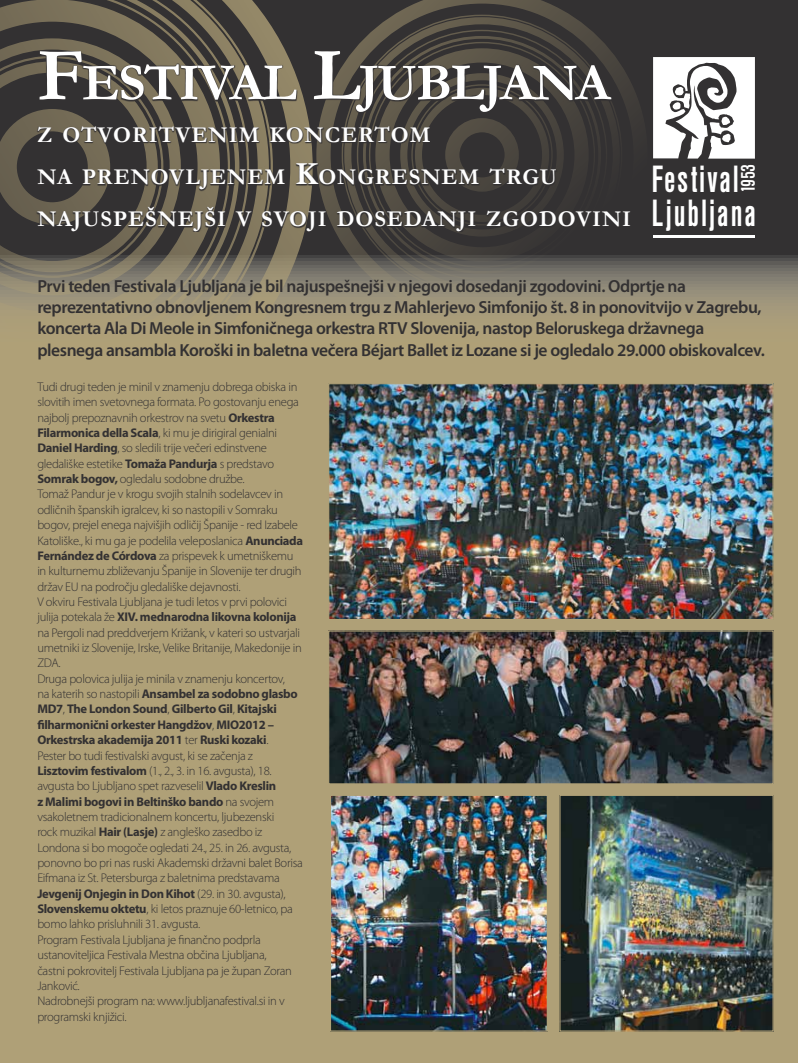
<style>
.page{position:relative;width:798px;height:1063px;background:#fff}
.page>*{position:absolute;margin:0;border:0;box-sizing:border-box;transform-origin:0 0}
.t1{font:700 52.88px "Garamond";letter-spacing:-.03em;color:#fff}
.t2{font:700 condensed 39.5px/33.9px "Nimbus San DEE";letter-spacing:.055em;color:#fff;scale:.87 1}
.t3{font:700 22.75px/42.2px "Garamond";letter-spacing:.045em;color:#fff}
.t4{font:700 condensed 20.5px "Nimbus San DEE";color:#fff;scale:.95 1}
.t5{font:600 17.5px/21.4px "Myriad Pro";letter-spacing:-.025em;color:#333132}
.t6{font:300 12.62px/15.4px "Myriad Pro";letter-spacing:-.025em;color:#333132}
.s1{font-size:75.62px}
.s2{font-size:32.38px}
.s3{font-weight:700}
</style>
<div class="page">
<div style="left:0;top:0;width:797px;height:364px;background:#333132"></div>
<div style="left:0;top:251px;width:797px;height:812px;background:#afa077"></div>
<svg style="left:273px;top:29px;width:39px;height:281px"></svg>
<svg style="left:249px;top:0;width:24px;height:310px"></svg>
<svg style="left:239px;top:0;width:10px;height:310px"></svg>
<svg style="left:220px;top:0;width:19px;height:310px"></svg>
<svg style="left:0;top:0;width:220px;height:310px"></svg>
<svg style="left:0;top:38px;width:181px;height:257px"></svg>
<svg style="left:0;top:61px;width:158px;height:211px"></svg>
<svg style="left:316px;top:0;width:331px;height:310px"></svg>
<div style="left:375px;top:48px;width:213px;height:213px;border:14px solid #afa077;border-radius:50%"></div>
<div style="left:36px;top:50px;width:594px;height:182px;background:#333132;opacity:.95"></div>
<img style="left:330px;top:385px;width:441px;height:233px">
<div style="left:328px;top:383px;width:445px;height:237px;border:1px solid #afa077"></div>
<img style="left:330px;top:632px;width:441px;height:151px">
<div style="left:328px;top:630px;width:445px;height:155px;border:1px solid #afa077"></div>
<img style="left:332px;top:797px;width:213px;height:233px">
<div style="left:330px;top:795px;width:217px;height:237px;border:1px solid #afa077"></div>
<img style="left:561px;top:797px;width:210px;height:233px">
<div style="left:559px;top:795px;width:214px;height:237px;border:1px solid #afa077"></div>
<svg style="left:653px;top:57px;width:101px;height:102px"></svg>
<hr style="left:653px;top:235px;width:101px;height:2px;background:#fff">
<h1 class="t1" style="left:37px;top:47px;width:574px"><span class="s1">F</span>ESTIVAL <span class="s1">L</span>JUBLJANA</h1>
<h3 class="t3" style="left:37px;top:113px;width:595px">Z OTVORITVENIM KONCERTOM<br>NA PRENOVLJENEM <span class="s2">K</span>ONGRESNEM TRGU<br>NAJUSPEŠNEJŠI V SVOJI DOSEDANJI ZGODOVINI</h3>
<h3 class="t4" style="left:736px;top:193px;width:32px;rotate:-90deg">1953</h3>
<h2 class="t2" style="left:651px;top:163px;width:121px">Festival<br>Ljubljana</h2>
<p class="t5" style="left:37px;top:275px;width:729px">Prvi teden Festivala Ljubljana je bil najuspešnejši v njegovi dosedanji zgodovini. Odprtje na reprezentativno obnovljenem Kongresnem trgu z Mahlerjevo Simfonijo št. 8 in ponovitvijo v Zagrebu, koncerta Ala Di Meole in Simfoničnega orkestra RTV Slovenija, nastop Beloruskega državnega plesnega ansambla Koroški in baletna večera Béjart Ballet iz Lozane si je ogledalo 29.000 obiskovalcev.</p>
<p class="t6" style="left:37px;top:379px;width:267px">Tudi drugi teden je minil v znamenju dobrega obiska in slovitih imen svetovnega formata. Po gostovanju enega najbolj prepoznavnih orkestrov na svetu <span class="s3">Orkestra Filarmonica della Scala</span>, ki mu je dirigiral genialni <span class="s3">Daniel Harding</span>, so sledili trije večeri edinstvene gledališke estetike <span class="s3">Tomaža Pandurja</span> s predstavo <span class="s3">Somrak bogov,</span> ogledalu sodobne družbe.<br>Tomaž Pandur je v krogu svojih stalnih sodelavcev in odličnih španskih igralcev, ki so nastopili v Somraku bogov, prejel enega najvišjih odličij Španije - red Izabele Katoliške., ki mu ga je podelila veleposlanica <span class="s3">Anunciada Fernández de Córdova</span> za prispevek k umetniškemu in kulturnemu zbliževanju Španije in Slovenije ter drugih držav EU na področju gledališke dejavnosti.<br>V okviru Festivala Ljubljana je tudi letos v prvi polovici julija potekala že <span class="s3">XIV. mednarodna likovna kolonija </span>na Pergoli nad preddverjem Križank, v kateri so ustvarjali umetniki iz Slovenije, Irske, Velike Britanije, Makedonije in ZDA.<br>Druga polovica julija je minila v znamenju koncertov,<br>na katerih so nastopili <span class="s3">Ansambel za sodobno glasbo MD7</span>, <span class="s3">The London Sound</span>, <span class="s3">Gilberto Gil</span>, <span class="s3">Kitajski filharmonični orkester Hangdžov</span>, <span class="s3">MIO2012 – Orkestrska akademija 2011</span> ter <span class="s3">Ruski kozaki</span>.<br>Pester bo tudi festivalski avgust, ki se začenja z <span class="s3">Lisztovim festivalom</span> (1., 2., 3. in 16. avgusta), 18. avgusta bo Ljubljano spet razveselil <span class="s3">Vlado Kreslin<br>z Malimi bogovi in Beltinško bando</span> na svojem vsakoletnem tradicionalnem koncertu, ljubezenski<br>rock muzikal <span class="s3">Hair (Lasje)</span> z angleško zasedbo iz Londona si bo mogoče ogledati 24., 25. in 26. avgusta, ponovno bo pri nas ruski Akademski državni balet Borisa Eifmana iz St. Petersburga z baletnima predstavama <span class="s3">Jevgenij Onjegin in Don Kihot</span> (29. in 30. avgusta), <span class="s3">Slovenskemu oktetu</span>, ki letos praznuje 60-letnico, pa bomo lahko prisluhnili 31. avgusta.<br>Program Festivala Ljubljana je finančno podprla ustanoviteljica Festivala Mestna občina Ljubljana,<br>častni pokrovitelj Festivala Ljubljana pa je župan Zoran Janković.<br>Nadrobnejši program na: www.ljubljanafestival.si in v programski knjižici.</p>
</div>
